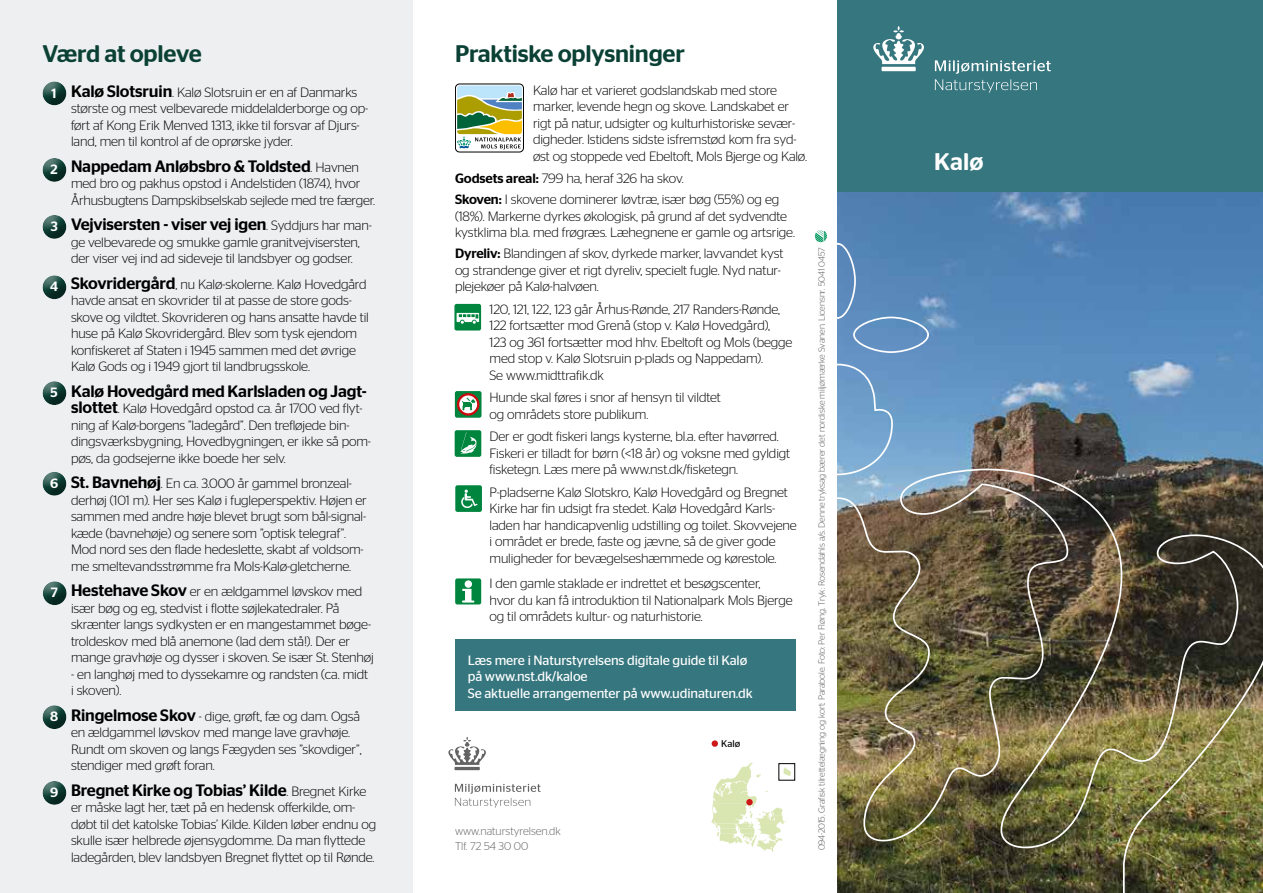
<style>
.page{position:relative;width:1263px;height:893px;background:#fff}
.page>*{position:absolute;margin:0;border:0;box-sizing:border-box;transform-origin:0 0}
.t1{font:500 24px "Stag Sans";letter-spacing:-.01em;color:#0b4035}
.t2{font:500 24px "Stag Sans";color:#fff}
.t3{font:500 16.5px "Stag Sans";letter-spacing:-.01em;color:#000}
.t4{font:300 13.5px/16.5px "Stag Sans";letter-spacing:-.01em;color:#000}
.t5{font:13.5px/16.5px "Stag Sans";letter-spacing:-.01em;color:#fff}
.t6{font:500 13.5px "Stag Sans";color:#fff}
.t7{font:300 11.25px/15px "Stag Sans";color:#646363}
.t8{font:9.75px "Stag Sans";color:#000}
.t9{font:300 9px "Stag Sans";letter-spacing:-.01em;color:#575756}
.s1{font-weight:500;font-size:16.5px}
.s2{font-weight:300;font-size:13.5px}
.s3{font-weight:500}
</style>
<div class="page">
<div style="left:0;top:0;width:412px;height:893px;background:#edeff1"></div>
<div style="left:455px;top:640px;width:340px;height:71px;background:#36767e"></div>
<img style="left:838px;top:191px;width:425px;height:277px">
<svg style="left:711px;top:762px;width:80px;height:90px"></svg>
<div style="left:779px;top:763px;width:16px;height:17px;border:1px solid #000"></div>
<div style="left:712px;top:740px;width:6px;height:7px;background:#cd1719;border-radius:50%"></div>
<div style="left:746px;top:799px;width:7px;height:6px;background:#cd1719;border-radius:50%"></div>
<svg style="left:455px;top:784px;width:86px;height:24px"></svg>
<div style="left:838px;top:0;width:425px;height:191px;background:#36767e"></div>
<svg style="left:935px;top:60px;width:116px;height:33px"></svg>
<svg style="left:873px;top:26px;width:51px;height:45px"></svg>
<div style="left:853px;top:317px;width:76px;height:36px;border:2px solid #fff;border-radius:50%"></div>
<svg style="left:838px;top:242px;width:19px;height:78px"></svg>
<svg style="left:838px;top:363px;width:56px;height:105px;background:#76a4ce"></svg>
<img style="left:838px;top:468px;width:425px;height:425px">
<svg style="left:448px;top:737px;width:38px;height:33px"></svg>
<svg style="left:815px;top:230px;width:12px;height:12px"></svg>
<div style="left:42px;top:81px;width:26px;height:26px;background:#000;opacity:.4"></div>
<div style="left:42px;top:158px;width:26px;height:25px;background:#000;opacity:.4"></div>
<div style="left:42px;top:215px;width:26px;height:25px;background:#000;opacity:.4"></div>
<div style="left:42px;top:275px;width:26px;height:26px;background:#000;opacity:.4"></div>
<div style="left:42px;top:381px;width:26px;height:25px;background:#000;opacity:.4"></div>
<div style="left:42px;top:472px;width:26px;height:25px;background:#000;opacity:.4"></div>
<div style="left:43px;top:581px;width:25px;height:26px;background:#000;opacity:.4"></div>
<div style="left:455px;top:578px;width:26px;height:26px;background:#00853e;border-radius:2px"></div>
<svg style="left:462px;top:580px;width:12px;height:23px"></svg>
<svg style="left:455px;top:391px;width:26px;height:27px"></svg>
<svg style="left:458px;top:394px;width:20px;height:20px"></svg>
<div style="left:457px;top:393px;width:22px;height:23px;border:2px solid #c90c0f;border-radius:50%"></div>
<svg style="left:462px;top:396px;width:13px;height:14px"></svg>
<div style="left:455px;top:485px;width:27px;height:27px;background:#00853e;border-radius:2px"></div>
<svg style="left:461px;top:490px;width:16px;height:18px"></svg>
<div style="left:455px;top:430px;width:26px;height:27px;background:#00853e;border-radius:2px"></div>
<svg style="left:460px;top:432px;width:17px;height:21px"></svg>
<div style="left:454px;top:304px;width:27px;height:27px;background:#00853e;border-radius:2px"></div>
<svg style="left:457px;top:313px;width:22px;height:11px"></svg>
<div style="left:42px;top:705px;width:26px;height:25px;background:#000;opacity:.4"></div>
<div style="left:42px;top:781px;width:26px;height:25px;background:#000;opacity:.4"></div>
<div style="left:455px;top:84px;width:68px;height:68px;border:1px solid #000;border-radius:4px"></div>
<svg style="left:457px;top:86px;width:65px;height:63px"></svg>
<h1 class="t1" style="left:43px;top:40px;width:161px">Værd at opleve</h1>
<p class="t6" style="left:52px;top:85px;width:7px">1</p>
<p class="t6" style="left:51px;top:162px;width:9px">2</p>
<p class="t6" style="left:51px;top:219px;width:9px">3</p>
<p class="t6" style="left:50px;top:279px;width:9px">4</p>
<p class="t6" style="left:51px;top:385px;width:9px">5</p>
<p class="t6" style="left:50px;top:475px;width:10px">6</p>
<p class="t6" style="left:51px;top:585px;width:9px">7</p>
<p class="t6" style="left:50px;top:709px;width:10px">8</p>
<p class="t6" style="left:50px;top:785px;width:10px">9</p>
<p class="t4" style="left:71px;top:83px;width:299px"><span class="s1">Kalø Slotsruin</span>. Kalø Slotsruin er en af Danmarks største og mest velbevarede middelalderborge og op&shy;ført af Kong Erik Menved 1313, ikke til forsvar af Djurs&shy;land, men til kontrol af de oprørske jyder.</p>
<p class="t3" style="left:71px;top:156px;width:290px">Nappedam Anløbsbro &amp; Toldsted<span class="s2">. Havnen</span></p>
<p class="t4" style="left:71px;top:175px;width:306px">med bro og pakhus opstod i Andelstiden (1874), hvor<br>Århusbugtens Dampskibselskab sejlede med tre færger.</p>
<p class="t3" style="left:71px;top:215px;width:302px">Vejvisersten - viser vej igen<span class="s2">. Syddjurs har man-</span></p>
<p class="t4" style="left:71px;top:233px;width:290px">ge velbevarede og smukke gamle granitvejvisersten, der viser vej ind ad sideveje til landsbyer og godser.</p>
<p class="t4" style="left:71px;top:275px;width:299px"><span class="s1">Skovridergård</span>, nu Kalø-skolerne. Kalø Hovedgård havde ansat en skovrider til at passe de store gods&shy;skove og vildtet. Skovrideren og hans ansatte havde til huse på Kalø Skovridergård. Blev som tysk ejendom konfiskeret af Staten i 1945 sammen med det øvrige Kalø Gods og i 1949 gjort til landbrugsskole.</p>
<p class="t3" style="left:71px;top:381px;width:297px">Kalø Hovedgård med Karlsladen og Jagt-</p>
<p class="t4" style="left:71px;top:400px;width:301px"><span class="s1">slottet</span>. Kalø Hovedgård opstod ca. år 1700 ved flyt&shy;ning af Kalø-borgens ”ladegård”. Den trefløjede bin&shy;dingsværksbygning, Hovedbygningen, er ikke så pom&shy;pøs, da godsejerne ikke boede her selv.</p>
<p class="t4" style="left:71px;top:475px;width:297px"><span class="s1">St. Bavnehøj</span>. En ca. 3.000 år gammel bronzeal&shy;derhøj (101 m). Her ses Kalø i fugleperspektiv. Højen er sammen med andre høje blevet brugt som bål-signal&shy;kæde (bavnehøje) og senere som ”optisk telegraf”.<br>Mod nord ses den flade hedeslette, skabt af voldsom&shy;me smeltevandsstrømme fra Mols-Kalø-gletcherne.</p>
<p class="t4" style="left:71px;top:583px;width:304px"><span class="s1">Hestehave Skov</span> er en ældgammel løvskov med især bøg og eg, stedvist i flotte søjlekatedraler. På skrænter langs sydkysten er en mangestammet bøge&shy;troldeskov med blå anemone (lad dem stå!). Der er mange gravhøje og dysser i skoven. Se især St. Stenhøj</p>
<p class="t4" style="left:71px;top:665px;width:299px">- en langhøj med to dyssekamre og randsten (ca. midt i skoven).</p>
<p class="t4" style="left:71px;top:707px;width:292px"><span class="s1">Ringelmose Skov</span> - dige, grøft, fæ og dam. Også en ældgammel løvskov med mange lave gravhøje.<br>Rundt om skoven og langs Fægyden ses ”skovdiger”, stendiger med grøft foran.</p>
<p class="t3" style="left:71px;top:780px;width:297px">Bregnet Kirke og Tobias’ Kilde<span class="s2">. Bregnet Kirke</span></p>
<p class="t4" style="left:71px;top:799px;width:307px">er måske lagt her, tæt på en hedensk offerkilde, om&shy;døbt til det katolske Tobias’ Kilde. Kilden løber endnu og skulle især helbrede øjensygdomme. Da man flyttede ladegården, blev landsbyen Bregnet flyttet op til Rønde.</p>
<h1 class="t1" style="left:455px;top:40px;width:231px">Praktiske oplysninger</h1>
<p class="t4" style="left:533px;top:82px;width:275px">Kalø har et varieret godslandskab med store marker, levende hegn og skove. Landskabet er rigt på natur, udsigter og kulturhistoriske sevær&shy;digheder. Istidens sidste isfremstød kom fra syd&shy;øst og stoppede ved Ebeltoft, Mols Bjerge og Kalø.</p>
<p class="t4" style="left:455px;top:168px;width:326px;line-height:21px"><span class="s3">Godsets areal:</span> 799 ha, heraf 326 ha skov.<br><span class="s3">Skoven:</span> I skovene dominerer løvtræ, især bøg (55%) og eg</p>
<p class="t4" style="left:455px;top:208px;width:341px">(18%). Markerne dyrkes økologisk, på grund af det sydvendte kystklima bl.a. med frøgræs. Læhegnene er gamle og artsrige.</p>
<p class="t4" style="left:455px;top:245px;width:330px"><span class="s3">Dyreliv:</span> Blandingen af skov, dyrkede marker, lavvandet kyst og strandenge giver et rigt dyreliv, specielt fugle. Nyd natur&shy;plejekøer på Kalø-halvøen.</p>
<p class="t4" style="left:489px;top:301px;width:304px">120, 121, 122, 123 går Århus-Rønde, 217 Randers-Rønde, 122 fortsætter mod Grenå (stop v. Kalø Hovedgård),<br>123 og 361 fortsætter mod hhv. Ebeltoft og Mols (begge med stop v. Kalø Slotsruin p-plads og Nappedam).<br>Se www.midttrafik.dk</p>
<p class="t4" style="left:489px;top:389px;width:233px">Hunde skal føres i snor af hensyn til vildtet og områdets store publikum.</p>
<p class="t4" style="left:489px;top:428px;width:302px">Der er godt fiskeri langs kysterne, bl.a. efter havørred.<br>Fiskeri er tilladt for børn (&lt;18 år) og voksne med gyldigt fisketegn. Læs mere på www.nst.dk/fisketegn.</p>
<p class="t4" style="left:489px;top:484px;width:309px">P-pladserne Kalø Slotskro, Kalø Hovedgård og Bregnet Kirke har fin udsigt fra stedet. Kalø Hovedgård Karls&shy;laden har handicapvenlig udstilling og toilet. Skovvejene i området er brede, faste og jævne, så de giver gode muligheder for bevægelseshæmmede og kørestole.</p>
<p class="t4" style="left:489px;top:575px;width:304px">I den gamle staklade er indrettet et besøgscenter,<br>hvor du kan få introduktion til Nationalpark Mols Bjerge og til områdets kultur- og naturhistorie.</p>
<p class="t5" style="left:468px;top:651px;width:287px">Læs mere i Naturstyrelsens digitale guide til Kalø på www.nst.dk/kaloe<br>Se aktuelle arrangementer på www.udinaturen.dk</p>
<p class="t7" style="left:455px;top:823px;width:107px">www.naturstyrelsen.dk<br>Tlf. 72 54 30 00</p>
<p class="t8" style="left:721px;top:738px;width:21px">Kalø</p>
<p class="t9" style="left:817px;top:850px;width:605px;rotate:-90deg">094-2015. Grafisk tilrettelægning og kort: Parabole. Foto: Per Fløng. Tryk: Rosendahls a/s. Denne tryksag bærer det nordiske miljømærke Svanen. Licensnr. 5041 0457</p>
<h1 class="t2" style="left:934px;top:148px;width:51px">Kalø</h1>
</div>
